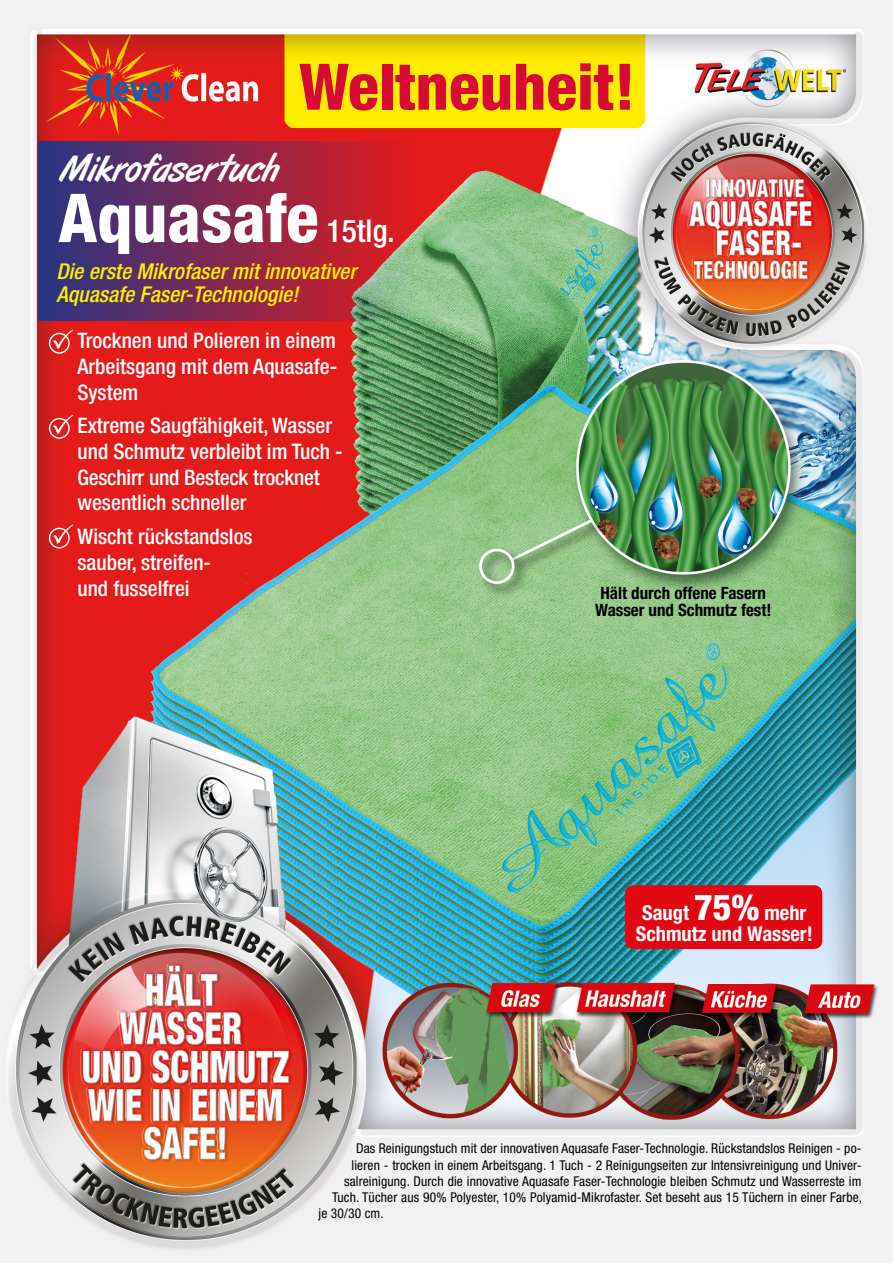
<style>
.page{position:relative;width:893px;height:1263px;background:#fff}
.page>*{position:absolute;margin:0;border:0;box-sizing:border-box;transform-origin:0 0}
.t1{font:800 condensed 67.5px "Helvetica Neue LT";color:#fff}
.t2{font:800 condensed 64.2px "Helvetica Neue LT";color:#d80935}
.t3{font:37.5px "Art Brush";color:#fff}
.t4{font:italic 500 condensed 21.9px/23.2px "Helvetica Neue LT";color:#ffed00}
.t5{font:500 condensed 21.45px/25.7px "Helvetica Neue LT";color:#fff}
.t6{font:700 condensed 20.55px/20.5px "Helvetica Neue LT";color:#fff;text-align:center}
.t7{font:700 condensed 16.95px/17px "Helvetica Neue LT";color:#000;text-align:center}
.t8{font:condensed 13.5px "Helvetica Neue LT";letter-spacing:.01em;color:#000}
.s1{font-weight:500;font-size:31.5px}
.s2{font-weight:800;font-size:36px}
</style>
<div class="page">
<img style="left:0;top:0;width:893px;height:1263px">
<svg style="left:38px;top:141px;width:377px;height:180px;background:#802f54"></svg>
<div style="left:49px;top:333px;width:21px;height:21px;border:1px solid #fff;border-radius:50%"></div>
<svg style="left:53px;top:330px;width:20px;height:19px"></svg>
<div style="left:49px;top:418px;width:21px;height:21px;border:1px solid #fff;border-radius:50%"></div>
<svg style="left:53px;top:415px;width:20px;height:19px"></svg>
<div style="left:49px;top:528px;width:21px;height:20px;border:1px solid #fff;border-radius:50%"></div>
<svg style="left:53px;top:524px;width:20px;height:20px"></svg>
<div style="left:625px;top:885px;width:197px;height:64px;background:#e30613;border-radius:9px"></div>
<div style="left:509px;top:518px;width:96px;height:57px;background:#000;opacity:.75"></div>
<svg style="left:507px;top:517px;width:88px;height:47px;background:#97c38c"></svg>
<div style="left:477px;top:547px;width:52px;height:51px;background:#000;opacity:.75"></div>
<div style="left:479px;top:549px;width:35px;height:35px;border:3px solid #fff;border-radius:50%"></div>
<h2 class="t2" style="left:299px;top:47px;width:338px">Weltneuheit!</h2>
<h3 class="t3" style="left:58px;top:148px;width:221px">Mikrofasertuch</h3>
<h1 class="t1" style="left:58px;top:176px;width:338px">Aquasafe <span class="s1">15tlg.</span></h1>
<h3 class="t4" style="left:56px;top:259px;width:301px">Die erste Mikrofaser mit innovativer<br>Aquasafe Faser-Technologie!</h3>
<h3 class="t5" style="left:77px;top:328px;width:261px;text-align:justify">Trocknen und Polieren in einem Arbeitsgang mit dem Aquasafe-System</h3>
<h3 class="t5" style="left:77px;top:413px;width:267px">Extreme Saugfähigkeit, Wasser und Schmutz verbleibt im Tuch -<br>Geschirr und Besteck trocknet wesentlich schneller</h3>
<h3 class="t5" style="left:77px;top:523px;width:177px">Wischt rückstandslos sauber, streifen-<br>und fusselfrei</h3>
<p class="t7" style="left:595px;top:584px;width:178px">Hält durch offene Fasern<br>Wasser und Schmutz fest!</p>
<h3 class="t6" style="left:636px;top:902px;width:179px">Saugt <span class="s2">75%</span> mehr<br>Schmutz und Wasser!</h3>
<p class="t8" style="left:356px;top:1141px;width:507px">Das Reinigungstuch mit der innovativen Aquasafe Faser-Technologie. Rückstandslos Reinigen - po-</p>
<p class="t8" style="left:352px;top:1157px;width:512px">lieren - trocken in einem Arbeitsgang. 1 Tuch - 2 Reinigungseiten zur Intensivreinigung und Univer-</p>
<p class="t8" style="left:344px;top:1173px;width:519px">salreinigung. Durch die innovative Aquasafe Faser-Technologie bleiben Schmutz und Wasserreste im</p>
<p class="t8" style="left:332px;top:1189px;width:532px">Tuch. Tücher aus 90% Polyester, 10% Polyamid-Mikrofaster. Set beseht aus 15 Tüchern in einer Farbe,</p>
<p class="t8" style="left:319px;top:1206px;width:67px">je 30/30 cm.</p>
</div>
